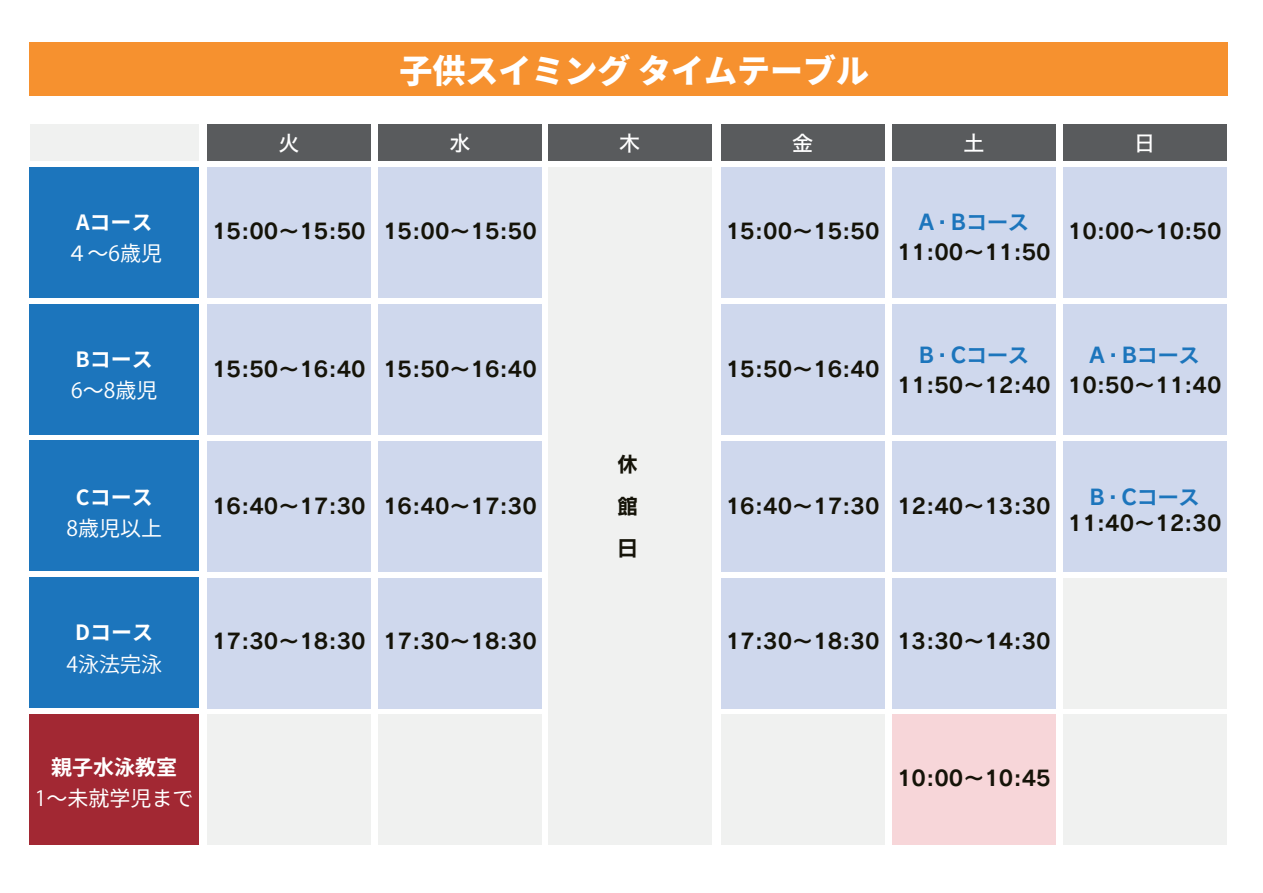
<style>
.page{position:relative;width:1263px;height:893px;background:#fff}
.page>*{position:absolute;margin:0;border:0;box-sizing:border-box;transform-origin:0 0}
.t1{font:900 33px "Noto Sans JP";color:#fff}
.t2{font:21px/42px "Rodin Pro B";color:#151308;text-align:justify}
.t3{font:700 21px/31.3px "Noto Sans JP";color:#fff;text-align:center}
.t4{font:21px "Rodin Pro B";color:#1c75bc}
.t5{font:21px/31.3px "Noto Sans JP";color:#fff;text-align:center}
.t6{font:21px "Hiragino Sans W5";color:#fff}
.t7{font:21px "Koz Go Pr 6 N";color:#fff}
.s1{font-weight:400}
.s2{font-family:"Koz Go Pr 6 N";font-weight:400}
.s3{font-weight:700}
.s4{font-family:"Koz Go Pr 6 N"}
</style>
<div class="page">
<div style="left:207px;top:124px;width:164px;height:37px;background:#595b5d"></div>
<div style="left:378px;top:124px;width:164px;height:37px;background:#595b5d"></div>
<div style="left:548px;top:124px;width:163px;height:37px;background:#595b5d"></div>
<div style="left:721px;top:124px;width:163px;height:37px;background:#595b5d"></div>
<div style="left:892px;top:124px;width:164px;height:37px;background:#595b5d"></div>
<div style="left:30px;top:124px;width:168px;height:37px;background:#f0f1f0"></div>
<div style="left:1063px;top:124px;width:163px;height:37px;background:#595b5d"></div>
<div style="left:30px;top:167px;width:169px;height:131px;background:#1c75bc"></div>
<div style="left:30px;top:304px;width:169px;height:131px;background:#1c75bc"></div>
<div style="left:30px;top:440px;width:169px;height:131px;background:#1c75bc"></div>
<div style="left:207px;top:167px;width:164px;height:131px;background:#cfd8ed"></div>
<div style="left:207px;top:304px;width:164px;height:131px;background:#cfd8ed"></div>
<div style="left:207px;top:441px;width:164px;height:131px;background:#cfd8ed"></div>
<div style="left:378px;top:167px;width:164px;height:131px;background:#cfd8ed"></div>
<div style="left:378px;top:304px;width:164px;height:131px;background:#cfd8ed"></div>
<div style="left:378px;top:441px;width:164px;height:131px;background:#cfd8ed"></div>
<div style="left:721px;top:167px;width:163px;height:131px;background:#cfd8ed"></div>
<div style="left:721px;top:304px;width:163px;height:131px;background:#cfd8ed"></div>
<div style="left:721px;top:441px;width:163px;height:131px;background:#cfd8ed"></div>
<div style="left:892px;top:168px;width:164px;height:130px;background:#cfd8ed"></div>
<div style="left:892px;top:304px;width:164px;height:131px;background:#cfd8ed"></div>
<div style="left:892px;top:441px;width:164px;height:131px;background:#cfd8ed"></div>
<div style="left:1063px;top:167px;width:163px;height:131px;background:#cfd8ed"></div>
<div style="left:1063px;top:304px;width:163px;height:131px;background:#cfd8ed"></div>
<div style="left:1063px;top:441px;width:163px;height:131px;background:#cfd8ed"></div>
<div style="left:29px;top:42px;width:1199px;height:54px;background:#f6912f"></div>
<div style="left:30px;top:578px;width:169px;height:130px;background:#1c75bc"></div>
<div style="left:30px;top:714px;width:169px;height:131px;background:#a22833"></div>
<div style="left:207px;top:579px;width:164px;height:130px;background:#cfd8ed"></div>
<div style="left:207px;top:714px;width:164px;height:131px;background:#f0f1f0"></div>
<div style="left:378px;top:579px;width:164px;height:130px;background:#cfd8ed"></div>
<div style="left:378px;top:714px;width:164px;height:131px;background:#f0f1f0"></div>
<div style="left:548px;top:168px;width:163px;height:677px;background:#f0f1f0"></div>
<div style="left:721px;top:579px;width:163px;height:130px;background:#cfd8ed"></div>
<div style="left:721px;top:714px;width:163px;height:131px;background:#f0f1f0"></div>
<div style="left:892px;top:579px;width:164px;height:130px;background:#cfd8ed"></div>
<div style="left:892px;top:714px;width:164px;height:131px;background:#f7d6d9"></div>
<div style="left:1063px;top:579px;width:163px;height:130px;background:#f0f1f0"></div>
<div style="left:1063px;top:714px;width:163px;height:131px;background:#f0f1f0"></div>
<h1 class="t1" style="left:400px;top:53px;width:471px">子供スイミング タイムテーブル</h1>
<p class="t6" style="left:278px;top:124px;width:22px">火</p>
<p class="t6" style="left:449px;top:124px;width:22px">水</p>
<p class="t6" style="left:619px;top:124px;width:22px">木</p>
<p class="t6" style="left:792px;top:124px;width:22px">金</p>
<p class="t6" style="left:963px;top:124px;width:22px">土</p>
<p class="t6" style="left:1134px;top:124px;width:22px">日</p>
<p class="t3" style="left:66px;top:207px;width:97px">Aコース<br><span class="s1">４～</span><span class="s2">6</span><span class="s1">歳児</span></p>
<p class="t2" style="left:212px;top:210px;width:155px">15:00～15:50</p>
<p class="t2" style="left:383px;top:210px;width:155px">15:00～15:50</p>
<p class="t2" style="left:726px;top:210px;width:155px">15:00～15:50</p>
<p class="t4" style="left:919px;top:208px;width:112px">A・Bコース</p>
<p class="t2" style="left:897px;top:230px;width:155px">11:00～11:50</p>
<p class="t2" style="left:1068px;top:210px;width:155px">10:00～10:50</p>
<p class="t3" style="left:71px;top:344px;width:88px;text-align:left">Bコース<br><span class="s2">6</span><span class="s1">～</span><span class="s2">8</span><span class="s1">歳児</span></p>
<p class="t3" style="left:67px;top:482px;width:97px">Cコース<br><span class="s2">8</span><span class="s1">歳児以上</span></p>
<p class="t3" style="left:75px;top:617px;width:79px">Dコース</p>
<p class="t7" style="left:66px;top:652px;width:97px">4泳法完泳</p>
<p class="t2" style="left:212px;top:347px;width:155px">15:50～16:40</p>
<p class="t2" style="left:383px;top:347px;width:155px">15:50～16:40</p>
<p class="t2" style="left:212px;top:484px;width:155px">16:40～17:30</p>
<p class="t2" style="left:383px;top:484px;width:155px">16:40～17:30</p>
<p class="t2" style="left:617px;top:442px;width:21px">休館日</p>
<p class="t2" style="left:726px;top:347px;width:155px">15:50～16:40</p>
<p class="t4" style="left:919px;top:341px;width:112px">B・Cコース</p>
<p class="t2" style="left:897px;top:363px;width:155px">11:50～12:40</p>
<p class="t4" style="left:1089px;top:341px;width:112px">A・Bコース</p>
<p class="t2" style="left:1068px;top:363px;width:155px">10:50～11:40</p>
<p class="t2" style="left:726px;top:484px;width:155px">16:40～17:30</p>
<p class="t2" style="left:897px;top:484px;width:155px">12:40～13:30</p>
<p class="t4" style="left:1089px;top:483px;width:112px">B・Cコース</p>
<p class="t2" style="left:1068px;top:501px;width:155px">11:40～12:30</p>
<p class="t2" style="left:212px;top:619px;width:326px">17:30～18:30 17:30～18:30</p>
<p class="t2" style="left:726px;top:619px;width:326px">17:30～18:30 13:30～14:30</p>
<p class="t5" style="left:35px;top:752px;width:160px"><span class="s3">親子水泳教室<br></span><span class="s4">1</span>～未就学児まで</p>
<p class="t2" style="left:897px;top:757px;width:155px">10:00～10:45</p>
</div>
